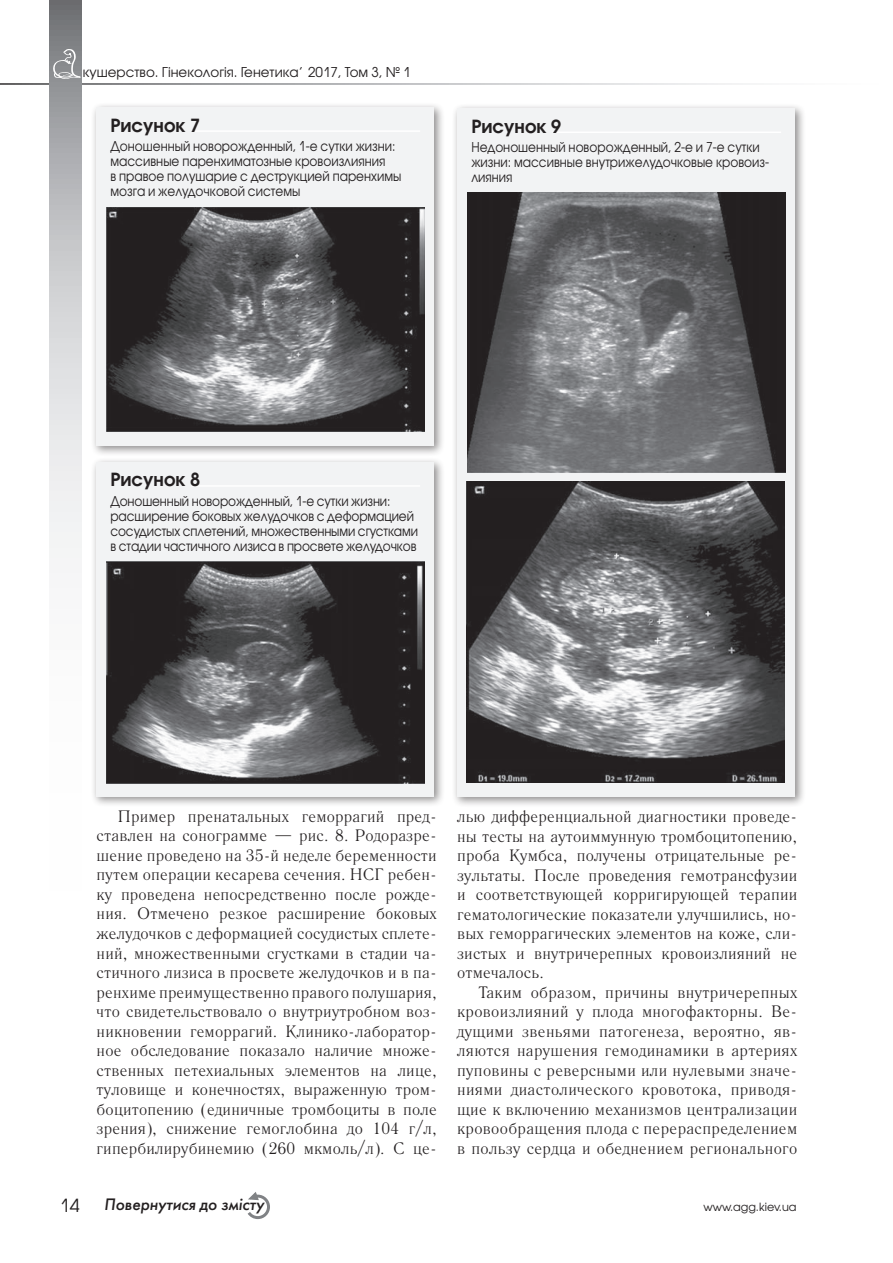
<style>
.page{position:relative;width:893px;height:1263px;background:#fff}
.page>*{position:absolute;margin:0;border:0;box-sizing:border-box;transform-origin:0 0}
.t1{font:600 18px "Avant Garde Gothic C";color:#231f20}
.t2{font:18px "Avant Garde Gothic C";color:#231f20}
.t3{font:16.5px/19.5px "Literaturnaya C";letter-spacing:.01em;color:#231f20;text-align:justify}
.t4{font:italic 16.5px "Futuris C";color:#231f20}
.t5{font:13.5px/15px "Avant Garde Gothic C";color:#231f20;scale:.9 1}
.t6{font:13.5px "Avant Garde Gothic C";color:#231f20}
.t7{font:11.25px "Avant Garde Gothic C";color:#231f20}
</style>
<div class="page">
<svg style="left:49px;top:0;width:33px;height:558px;background:#c6c7ca"></svg>
<svg style="left:53px;top:49px;width:28px;height:30px"></svg>
<svg style="left:247px;top:1192px;width:23px;height:28px"></svg>
<div style="left:91px;top:102px;width:354px;height:355px;background:#231f20;opacity:.5"></div>
<div style="left:96px;top:107px;width:338px;height:339px;background:#f2f3f4"></div>
<hr style="left:191px;top:130px;width:229px;height:2px;background:#fff">
<img style="left:106px;top:207px;width:318px;height:224px">
<div style="left:91px;top:457px;width:354px;height:351px;background:#231f20;opacity:.5"></div>
<div style="left:96px;top:462px;width:338px;height:334px;background:#f2f3f4"></div>
<hr style="left:191px;top:485px;width:229px;height:2px;background:#fff">
<img style="left:106px;top:562px;width:318px;height:222px">
<div style="left:452px;top:103px;width:354px;height:705px;background:#231f20;opacity:.5"></div>
<div style="left:457px;top:108px;width:338px;height:688px;background:#f2f3f4"></div>
<hr style="left:552px;top:131px;width:229px;height:2px;background:#fff">
<img style="left:467px;top:192px;width:318px;height:280px">
<img style="left:467px;top:482px;width:318px;height:300px">
<p class="t6" style="left:83px;top:64px;width:329px">кушерство. Гінекологія. Генетика’ 2017, Том 3, № 1</p>
<p class="t1" style="left:110px;top:114px;width:91px">Рисунок 7</p>
<p class="t5" style="left:110px;top:138px;width:325px">Доношенный новорожденный, 1-е сутки жизни: массивные паренхиматозные кровоизлияния<br>в правое полушарие с деструкцией паренхимы мозга и желудочковой системы</p>
<p class="t1" style="left:471px;top:115px;width:91px">Рисунок 9</p>
<p class="t5" style="left:471px;top:140px;width:332px">Недоношенный новорожденный, 2-е и 7-е сутки жизни: массивные внутрижелудочковые кровоиз&shy;лияния</p>
<p class="t1" style="left:110px;top:469px;width:91px">Рисунок 8</p>
<p class="t5" style="left:110px;top:493px;width:343px">Доношенный новорожденный, 1-е сутки жизни: расширение боковых желудочков с деформацией сосудистых сплетений, множественными сгустками в стадии частичного лизиса в просвете желудочков</p>
<p class="t2" style="left:60px;top:1195px;width:21px">14</p>
<p class="t3" style="left:97px;top:807px;width:342px;text-indent:21px">Пример пренатальных геморрагий пред&shy;ставлен на сонограмме — рис. 8. Родоразре&shy;шение проведено на 35-й неделе беременности путем операции кесарева сечения. НСГ ребен&shy;ку проведена непосредственно после рожде&shy;ния. Отмечено резкое расширение боковых желудочков с деформацией сосудистых сплете&shy;ний, множественными сгустками в стадии ча&shy;стичного лизиса в просвете желудочков и в па&shy;ренхиме преимущественно правого полушария, что свидетельствовало о внутриутробном воз&shy;никновении геморрагий. Клинико-лаборатор&shy;ное обследование показало наличие множе&shy;ственных петехиальных элементов на лице, туловище и конечностях, выраженную тром&shy;боцитопению (единичные тромбоциты в поле зрения), снижение гемоглобина до 104 г/л, гипербилирубинемию (260 мкмоль/л). С це-</p>
<p class="t3" style="left:457px;top:807px;width:342px">лью дифференциальной диагностики проведе&shy;ны тесты на аутоиммунную тромбоцитопению, проба Кумбса, получены отрицательные ре&shy;зультаты. После проведения гемотрансфузии и соответствующей корригирующей терапии гематологические показатели улучшились, но&shy;вых геморрагических элементов на коже, сли&shy;зистых и внутричерепных кровоизлияний не отмечалось.</p>
<p class="t3" style="left:457px;top:982px;width:342px;text-indent:21px">Таким образом, причины внутричерепных кровоизлияний у плода многофакторны. Ве&shy;дущими звеньями патогенеза, вероятно, яв&shy;ляются нарушения гемодинамики в артериях пуповины с реверсными или нулевыми значе&shy;ниями диастолического кровотока, приводя&shy;щие к включению механизмов централизации кровообращения плода с перераспределением в пользу сердца и обеднением регионального</p>
<p class="t4" style="left:105px;top:1194px;width:161px">Повернутися до змісту</p>
<p class="t7" style="left:703px;top:1200px;width:95px">www.agg.kiev.ua</p>
</div>
